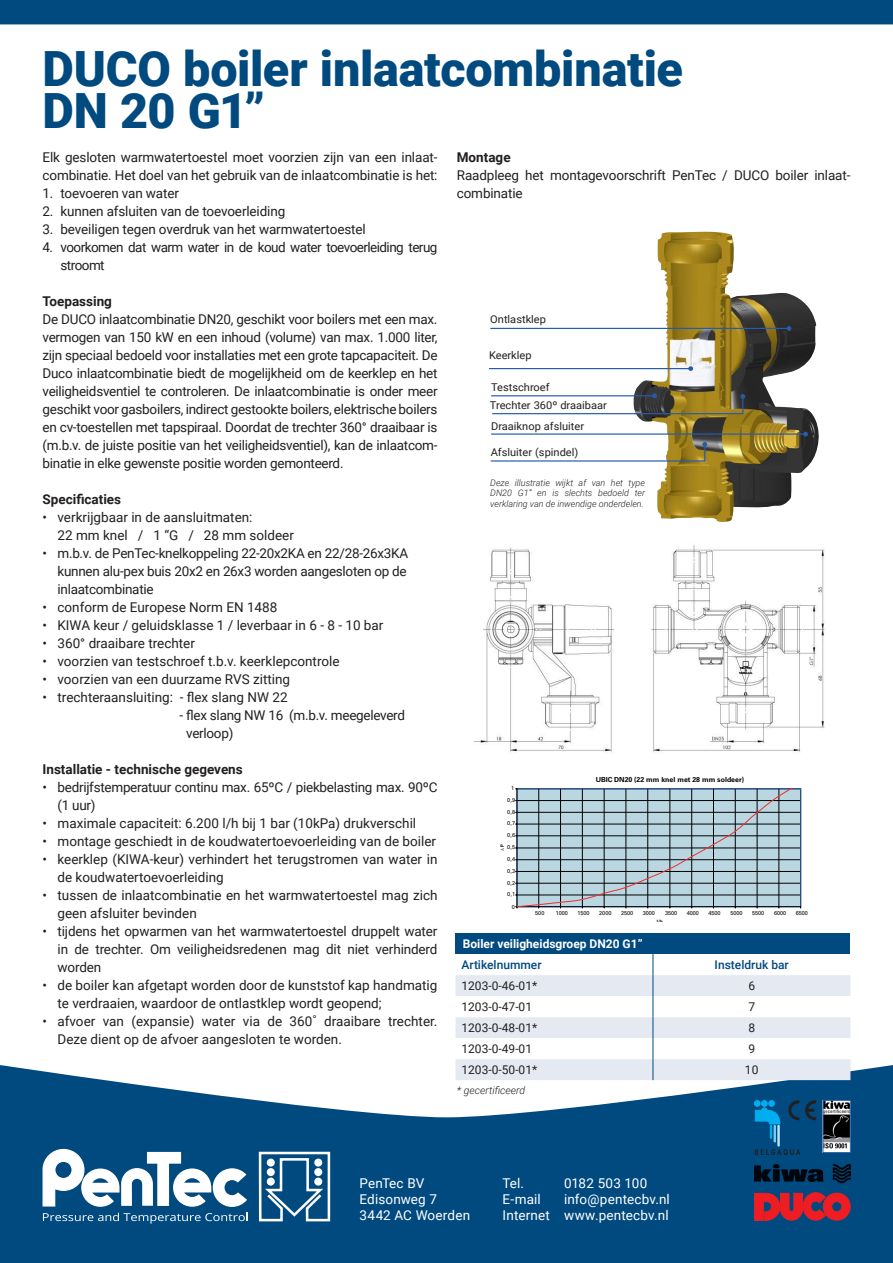
<style>
.page{position:relative;width:893px;height:1263px;background:#004a7f}
.page>*{position:absolute;margin:0;border:0;box-sizing:border-box;transform-origin:0 0}
.t1{font:900 48.6px/42px "Roboto";letter-spacing:-.005em;color:#004a7f}
.t2{font:13.5px/18px "Roboto";letter-spacing:-.005em;color:#231f20}
.t3{font:13.5px/16.2px "Roboto";letter-spacing:.01em;color:#fff}
.t4{font:13.5px/18px "Roboto";letter-spacing:-.04em;color:#231f20}
.t5{font:700 13.5px "Roboto";color:#231f20}
.t6{font:12px "Roboto";color:#231f20}
.t7{font:700 12px "Roboto";color:#fff}
.t8{font:500 12px "Roboto";color:#004a7f}
.t9{font:10.8px "Roboto";color:#231f20}
.t10{font:italic 300 10.5px "Roboto";color:#231f20}
.t11{font:italic 300 9px/10.8px "Roboto";color:#231f20;text-align:justify}
.t12{font:700 6.9px "Univers";letter-spacing:.005em;color:#000001}
.t13{font:5.55px "Univers";letter-spacing:-.015em;color:#000001}
.t14{font:700 4.5px "Univers";color:#000001}
.t15{font:700 4.5px "Arial";color:#000001}
.s1{font-family:"Univers"}
</style>
<div class="page">
<svg style="left:42px;top:1148px;width:205px;height:59px"></svg>
<svg style="left:43px;top:1213px;width:205px;height:11px"></svg>
<svg style="left:258px;top:1151px;width:73px;height:71px"></svg>
<div style="left:267px;top:1158px;width:8px;height:8px;background:#fff;border-radius:50%"></div>
<div style="left:267px;top:1177px;width:8px;height:8px;background:#fff;border-radius:50%"></div>
<div style="left:267px;top:1168px;width:8px;height:8px;background:#fff;border-radius:50%"></div>
<div style="left:314px;top:1158px;width:8px;height:8px;background:#fff;border-radius:50%"></div>
<div style="left:314px;top:1177px;width:8px;height:8px;background:#fff;border-radius:50%"></div>
<div style="left:314px;top:1168px;width:8px;height:8px;background:#fff;border-radius:50%"></div>
<div style="left:0;top:24px;width:893px;height:1093px;background:#fff"></div>
<img style="left:473px;top:542px;width:146px;height:213px">
<img style="left:648px;top:542px;width:185px;height:213px">
<div style="left:496px;top:770px;width:313px;height:152px;background:#fff"></div>
<svg style="left:516px;top:788px;width:285px;height:120px;background:#a0b8c1"></svg>
<img style="left:630px;top:232px;width:193px;height:291px">
<svg style="left:489px;top:442px;width:218px;height:20px;background:#e0dfd5"></svg>
<hr style="left:490px;top:328px;width:299px;height:1px;background:#275caa">
<svg style="left:787px;top:326px;width:4px;height:5px"></svg>
<hr style="left:491px;top:433px;width:314px;height:2px;background:#275caa">
<svg style="left:803px;top:432px;width:5px;height:4px"></svg>
<hr style="left:489px;top:368px;width:202px;height:1px;background:#275caa">
<svg style="left:688px;top:366px;width:5px;height:5px"></svg>
<svg style="left:491px;top:393px;width:254px;height:22px;background:#b3b1a1"></svg>
<img style="left:754px;top:1164px;width:97px;height:20px">
<svg style="left:754px;top:1100px;width:27px;height:38px"></svg>
<hr style="left:773px;top:1126px;width:3px;height:15px;background:#6bcff6">
<hr style="left:777px;top:1126px;width:3px;height:19px;background:#b9e5fa">
<svg style="left:755px;top:1149px;width:45px;height:6px"></svg>
<img style="left:825px;top:1102px;width:23px;height:49px">
<div style="left:823px;top:1100px;width:27px;height:53px;border:1px solid #275caa"></div>
<svg style="left:788px;top:1100px;width:11px;height:20px"></svg>
<svg style="left:805px;top:1100px;width:11px;height:21px"></svg>
<svg style="left:761px;top:1192px;width:89px;height:28px"></svg>
<div style="left:754px;top:1193px;width:9px;height:27px;background:#ee1d23"></div>
<div style="left:455px;top:933px;width:395px;height:21px;background:#004a7f"></div>
<svg style="left:455px;top:954px;width:395px;height:126px;background:#f1f4f8"></svg>
<p class="t1" style="left:43px;top:46px;width:642px">DUCO boiler inlaatcombinatie<br>DN 20 G1”</p>
<p class="t2" style="left:43px;top:148px;width:397px">Elk gesloten warmwatertoestel moet voorzien zijn van een inlaat&shy;combinatie. Het doel van het gebruik van de inlaatcombinatie is het:</p>
<p class="t2" style="left:43px;top:184px;width:138px">1. toevoeren van water</p>
<p class="t2" style="left:43px;top:202px;width:244px">2. kunnen afsluiten van de toevoerleiding</p>
<p class="t2" style="left:43px;top:220px;width:325px">3. beveiligen tegen overdruk van het warmwatertoestel</p>
<p class="t4" style="left:61px;top:238px;width:378px;text-indent:-18px">4. voorkomen dat warm water in de koud water toevoerleiding terug stroomt</p>
<p class="t5" style="left:43px;top:292px;width:71px">Toepassing</p>
<p class="t2" style="left:43px;top:310px;width:397px;text-align:justify">De DUCO inlaatcombinatie DN20, geschikt voor boilers met een max. vermogen van 150 kW en een inhoud (volume) van max. 1.000 liter, zijn speciaal bedoeld voor installaties met een grote tapcapaciteit. De Duco inlaatcombinatie biedt de mogelijkheid om de keerklep en het veiligheidsventiel te controleren. De inlaatcombinatie is onder meer geschikt voor gasboilers, indirect gestookte boilers, elektrische boilers en cv-toestellen met tapspiraal. Doordat de trechter 360° draaibaar is (m.b.v. de juiste positie van het veiligheidsventiel), kan de inlaatcom&shy;binatie in elke gewenste positie worden gemonteerd.</p>
<p class="t5" style="left:43px;top:490px;width:80px">Specificaties</p>
<p class="t2" style="left:43px;top:508px;width:212px">• verkrijgbaar in de aansluitmaten:</p>
<p class="t2" style="left:58px;top:526px;width:238px">22 mm knel / 1 “G / 28 mm soldeer</p>
<p class="t2" style="left:58px;top:544px;width:352px;text-align:justify;text-indent:-15px">• m.b.v. de PenTec-knelkoppeling 22-20x2KA en 22/28-26x3KA kunnen alu-pex buis 20x2 en 26x3 worden aangesloten op de inlaatcombinatie</p>
<p class="t2" style="left:43px;top:598px;width:236px">• conform de Europese Norm EN 1488</p>
<p class="t2" style="left:43px;top:616px;width:342px">• KIWA keur / geluidsklasse 1 / leverbaar in 6 - 8 - 10 bar</p>
<p class="t2" style="left:43px;top:634px;width:154px">• 360° draaibare trechter</p>
<p class="t2" style="left:43px;top:652px;width:299px">• voorzien van testschroef t.b.v. keerklepcontrole</p>
<p class="t2" style="left:43px;top:670px;width:249px">• voorzien van een duurzame RVS zitting</p>
<p class="t2" style="left:43px;top:688px;width:247px">• trechteraansluiting: - flex slang NW 22</p>
<p class="t2" style="left:186px;top:706px;width:220px;text-indent:-7px">- flex slang NW 16 (m.b.v. meegeleverd verloop)</p>
<p class="t5" style="left:43px;top:760px;width:202px">Installatie - technische gegevens</p>
<p class="t2" style="left:58px;top:778px;width:381px;text-indent:-15px">• bedrijfstemperatuur continu max. 65ºC / piekbelasting max. 90ºC (1 uur)</p>
<p class="t2" style="left:43px;top:814px;width:375px">• maximale capaciteit: 6.200 l/h bij 1 bar (10kPa) drukverschil</p>
<p class="t2" style="left:43px;top:832px;width:395px">• montage geschiedt in de koudwatertoevoerleiding van de boiler</p>
<p class="t2" style="left:58px;top:850px;width:381px;text-indent:-15px">• keerklep (KIWA-keur) verhindert het terugstromen van water in de koudwatertoevoerleiding</p>
<p class="t2" style="left:58px;top:886px;width:381px;text-indent:-15px">• tussen de inlaatcombinatie en het warmwatertoestel mag zich geen afsluiter bevinden</p>
<p class="t2" style="left:58px;top:922px;width:382px;text-align:justify;text-indent:-15px">• tijdens het opwarmen van het warmwatertoestel druppelt water in de trechter. Om veiligheidsredenen mag dit niet verhinderd worden</p>
<p class="t2" style="left:58px;top:976px;width:381px;text-indent:-15px">• de boiler kan afgetapt worden door de kunststof kap handmatig te verdraaien, waardoor de ontlastklep wordt geopend;</p>
<p class="t2" style="left:58px;top:1012px;width:381px;text-indent:-15px">• afvoer van (expansie) water via de 360˚ draaibare trechter.<br>Deze dient op de afvoer aangesloten te worden.</p>
<p class="t5" style="left:457px;top:148px;width:55px">Montage</p>
<p class="t2" style="left:457px;top:166px;width:395px">Raadpleeg het montagevoorschrift PenTec / DUCO boiler inlaat&shy;combinatie</p>
<p class="t9" style="left:490px;top:312px;width:57px">Ontlastklep</p>
<p class="t9" style="left:489px;top:348px;width:44px">Keerklep</p>
<p class="t9" style="left:491px;top:380px;width:60px">Testschroef</p>
<p class="t9" style="left:490px;top:398px;width:118px">Trechter 360º draaibaar</p>
<p class="t9" style="left:491px;top:418px;width:95px">Draaiknop afsluiter</p>
<p class="t9" style="left:491px;top:444px;width:89px">Afsluiter (spindel)</p>
<p class="t11" style="left:490px;top:477px;width:156px">Deze illustratie wijkt af van het type DN20 G1” en is slechts bedoeld ter verklaring van de inwendige onderdelen.</p>
<p class="t13" style="left:511px;top:785px;width:5px">1</p>
<p class="t13" style="left:507px;top:796px;width:9px">0,9</p>
<p class="t13" style="left:507px;top:808px;width:9px">0,8</p>
<p class="t13" style="left:507px;top:820px;width:9px">0,7</p>
<p class="t13" style="left:507px;top:832px;width:9px">0,6</p>
<p class="t15" style="left:499px;top:851px;width:8px;rotate:-90deg">∆ <span class="s1">P</span></p>
<p class="t13" style="left:507px;top:844px;width:9px">0,5</p>
<p class="t13" style="left:507px;top:856px;width:9px">0,4</p>
<p class="t13" style="left:507px;top:867px;width:9px">0,3</p>
<p class="t13" style="left:507px;top:879px;width:9px">0,2</p>
<p class="t13" style="left:507px;top:891px;width:9px">0,1</p>
<p class="t13" style="left:512px;top:904px;width:5px">0</p>
<p class="t12" style="left:596px;top:775px;width:150px">UBIC DN20 (22 mm knel met 28 mm soldeer)</p>
<p class="t13" style="left:535px;top:909px;width:11px">500</p>
<p class="t13" style="left:556px;top:909px;width:14px">1000</p>
<p class="t13" style="left:577px;top:909px;width:14px">1500</p>
<p class="t13" style="left:599px;top:909px;width:14px">2000</p>
<p class="t13" style="left:621px;top:909px;width:14px">2500</p>
<p class="t13" style="left:643px;top:909px;width:14px">3000</p>
<p class="t13" style="left:665px;top:909px;width:14px">3500</p>
<p class="t13" style="left:687px;top:909px;width:14px">4000</p>
<p class="t13" style="left:709px;top:909px;width:14px">4500</p>
<p class="t13" style="left:730px;top:909px;width:14px">5000</p>
<p class="t13" style="left:752px;top:909px;width:14px">5500</p>
<p class="t13" style="left:774px;top:909px;width:14px">6000</p>
<p class="t13" style="left:796px;top:909px;width:14px">6500</p>
<p class="t14" style="left:657px;top:918px;width:8px">l/h</p>
<p class="t7" style="left:463px;top:935px;width:181px">Boiler veiligheidsgroep DN20 G1”</p>
<p class="t8" style="left:461px;top:956px;width:82px">Artikelnummer</p>
<p class="t8" style="left:715px;top:956px;width:76px">Insteldruk bar</p>
<p class="t6" style="left:461px;top:977px;width:77px">1203-0-46-01*</p>
<p class="t6" style="left:748px;top:977px;width:8px">6</p>
<p class="t6" style="left:461px;top:998px;width:72px">1203-0-47-01</p>
<p class="t6" style="left:748px;top:998px;width:8px">7</p>
<p class="t6" style="left:461px;top:1019px;width:77px">1203-0-48-01*</p>
<p class="t6" style="left:748px;top:1019px;width:8px">8</p>
<p class="t6" style="left:461px;top:1040px;width:72px">1203-0-49-01</p>
<p class="t6" style="left:748px;top:1040px;width:8px">9</p>
<p class="t6" style="left:461px;top:1061px;width:77px">1203-0-50-01*</p>
<p class="t6" style="left:745px;top:1061px;width:15px">10</p>
<p class="t10" style="left:457px;top:1083px;width:70px">* gecertificeerd</p>
<p class="t3" style="left:360px;top:1174px;width:112px">PenTec BV<br>Edisonweg 7<br>3442 AC Woerden</p>
<p class="t3" style="left:503px;top:1174px;width:23px">Tel.</p>
<p class="t3" style="left:564px;top:1174px;width:85px">0182 503 100</p>
<p class="t3" style="left:503px;top:1190px;width:169px;text-align:right">info@pentecbv.nl<br>Internet www.pentecbv.nl</p>
<p class="t3" style="left:503px;top:1190px;width:40px">E-mail</p>
</div>
